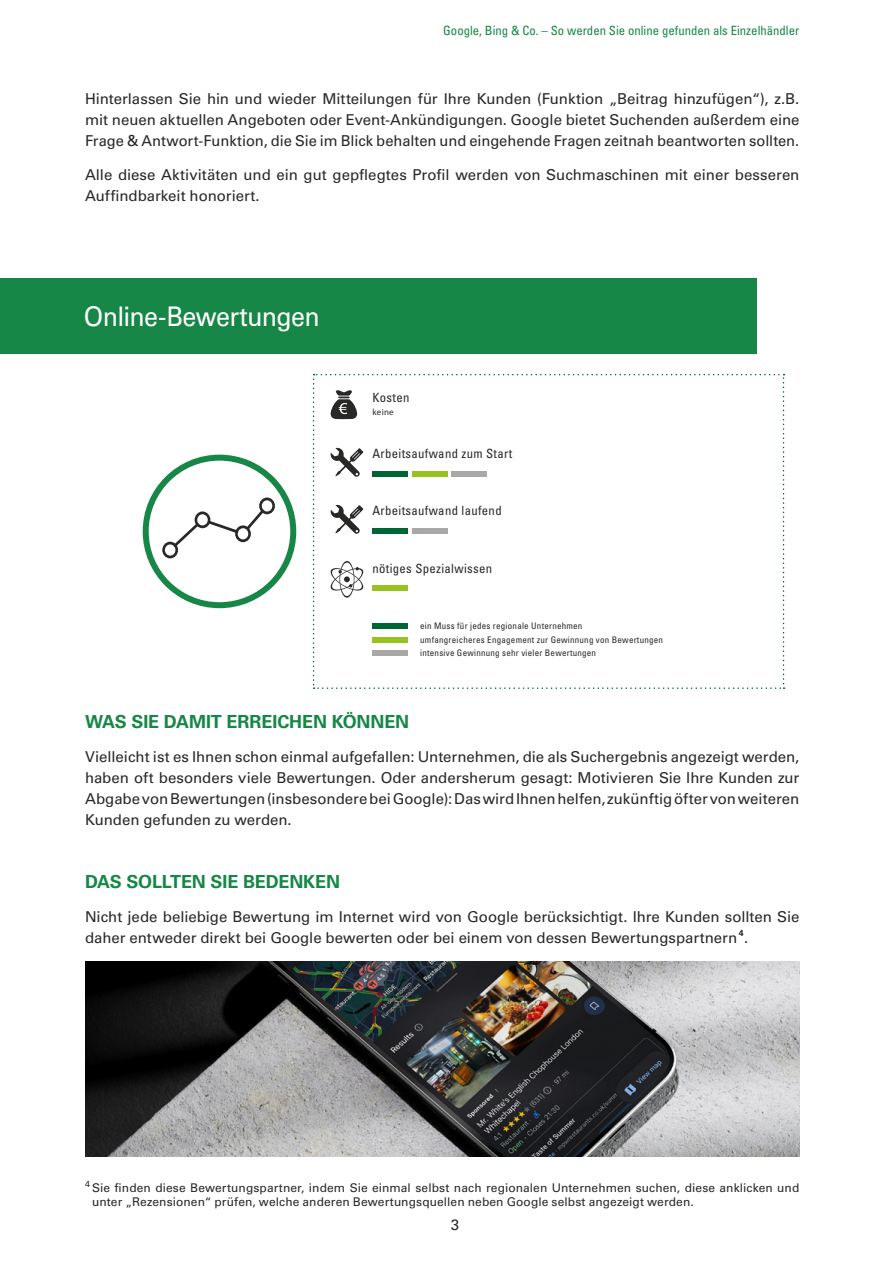
<style>
.page{position:relative;width:893px;height:1263px;background:#fff}
.page>*{position:absolute;margin:0;border:0;box-sizing:border-box;transform-origin:0 0}
.t1{font:27px "Univers LT Std";letter-spacing:-.025em;color:#fff;scale:.93 1}
.t2{font:700 18px "Univers LT Std";letter-spacing:-.01em;color:#168746}
.t3{font:15px/21px "Univers LT Std";color:#282827;text-align:justify}
.t4{font:condensed 12.75px "Univers LT Std";letter-spacing:.025em;color:#282827}
.t5{font:condensed 12.75px "Univers LT Std";color:#168746}
.t6{font:12px/14.4px "Univers LT Std";letter-spacing:.005em;color:#282827}
.t7{font:condensed 9px/13.5px "Univers LT Std";letter-spacing:.025em;color:#282827}
.t8{font:9px "Myriad Pro";letter-spacing:.025em;color:#282827}
</style>
<div class="page">
<svg style="left:143px;top:455px;width:153px;height:153px"></svg>
<svg style="left:313px;top:374px;width:471px;height:315px"></svg>
<div style="left:372px;top:623px;width:36px;height:6px;background:#006534"></div>
<div style="left:372px;top:637px;width:36px;height:5px;background:#98c21d"></div>
<div style="left:372px;top:650px;width:36px;height:6px;background:#a8a8a7"></div>
<img style="left:85px;top:961px;width:714px;height:195px">
<div style="left:0;top:279px;width:756px;height:75px;background:#168746"></div>
<p class="t5" style="left:443px;top:23px;width:358px">Google, Bing &amp; Co. – So werden Sie online gefunden als Einzelhändler</p>
<p class="t3" style="left:85px;top:89px;width:716px">Hinterlassen Sie hin und wieder Mitteilungen für Ihre Kunden (Funktion „Beitrag hinzufügen“), z.B. mit neuen aktuellen Angeboten oder Event-Ankündigungen. Google bietet Suchenden außerdem eine Frage &amp; Antwort-Funktion, die Sie im Blick behalten und eingehende Fragen zeitnah beantworten sollten.</p>
<p class="t3" style="left:85px;top:164px;width:716px">Alle diese Aktivitäten und ein gut gepflegtes Profil werden von Suchmaschinen mit einer besseren<br>Auffindbarkeit honoriert.</p>
<h1 class="t1" style="left:84px;top:300px;width:255px">Online-Bewertungen</h1>
<p class="t4" style="left:372px;top:389px;width:39px">Kosten</p>
<p class="t8" style="left:372px;top:407px;width:23px">keine</p>
<p class="t4" style="left:372px;top:446px;width:141px">Arbeitsaufwand zum Start</p>
<p class="t4" style="left:372px;top:503px;width:131px">Arbeitsaufwand laufend</p>
<p class="t4" style="left:372px;top:560px;width:121px">nötiges Spezialwissen</p>
<p class="t7" style="left:420px;top:619px;width:244px">ein Muss für jedes regionale Unternehmen<br>umfangreicheres Engagement zur Gewinnung von Bewertungen intensive Gewinnung sehr vieler Bewertungen</p>
<p class="t2" style="left:85px;top:711px;width:326px">WAS SIE DAMIT ERREICHEN KÖNNEN</p>
<p class="t3" style="left:85px;top:746px;width:716px">Vielleicht ist es Ihnen schon einmal aufgefallen: Unternehmen, die als Suchergebnis angezeigt werden, haben oft besonders viele Bewertungen. Oder andersherum gesagt: Motivieren Sie Ihre Kunden zur Abgabe von Bewertungen (insbesondere bei Google): Das wird Ihnen helfen, zukünftig öfter von weiteren Kunden gefunden zu werden.</p>
<p class="t2" style="left:85px;top:871px;width:257px">DAS SOLLTEN SIE BEDENKEN</p>
<p class="t3" style="left:85px;top:906px;width:716px">Nicht jede beliebige Bewertung im Internet wird von Google berücksichtigt. Ihre Kunden sollten Sie daher entweder direkt bei Google bewerten oder bei einem von dessen Bewertungspartnern <sup>4</sup>.</p>
<p class="t6" style="left:92px;top:1181px;width:709px;text-indent:-7px"><sup>4</sup> Sie finden diese Bewertungspartner, indem Sie einmal selbst nach regionalen Unternehmen suchen, diese anklicken und unter „Rezensionen“ prüfen, welche anderen Bewertungsquellen neben Google selbst angezeigt werden.</p>
<p class="t3" style="left:451px;top:1214px;width:10px">3</p>
</div>
